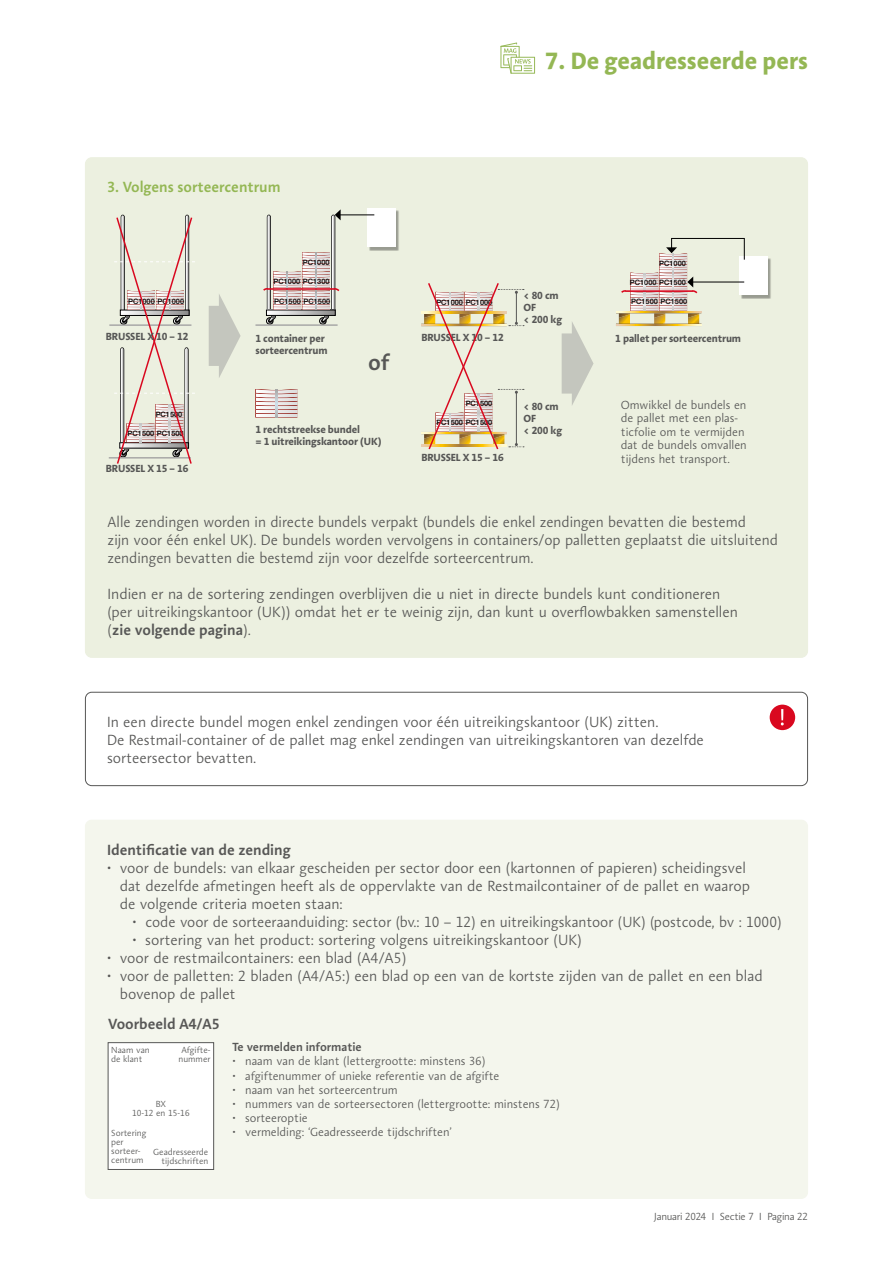
<style>
.page{position:relative;width:893px;height:1263px;background:#fff}
.page>*{position:absolute;margin:0;border:0;box-sizing:border-box;transform-origin:0 0}
.t1{font:700 24px "Aroma No 2 LT Pro";color:#94b754}
.t2{font:600 22.5px "Aroma No 2 LT Pro";color:#575756}
.t3{font:300 15px/18px "Aroma No 2 LT Pro";color:#575756}
.t4{font:600 15px "Aroma No 2 LT Pro";color:#575756}
.t5{font:600 15px "Aroma No 2 LT Pro";color:#94b754}
.t6{font:300 12px/13.5px "Aroma No 2 LT Pro";color:#575756}
.t7{font:600 12px "Aroma No 2 LT Pro";color:#575756}
.t8{font:700 10.5px/12px "Aroma No 2 LT Pro";letter-spacing:-.01em;color:#575756}
.t9{font:300 10.5px "Aroma No 2 LT Pro";letter-spacing:-.025em;color:#575756}
.t10{font:300 9px/9px "Aroma No 2 LT Pro";color:#575756}
.t11{font:500 7.35px "Helvetica Neue LT Std";color:#000}
.s1{font-weight:600}
</style>
<div class="page">
<svg style="left:500px;top:43px;width:35px;height:31px"></svg>
<div style="left:85px;top:692px;width:723px;height:94px;border:1px solid #575756;border-radius:6px"></div>
<div style="left:770px;top:705px;width:25px;height:25px;background:#d9081f;border-radius:50%"></div>
<svg style="left:781px;top:709px;width:3px;height:16px"></svg>
<div style="left:85px;top:820px;width:722px;height:378px;background:#f4f6ed;border-radius:6px"></div>
<div style="left:108px;top:1042px;width:106px;height:128px;background:#fff;border:1px solid #575756"></div>
<div style="left:85px;top:158px;width:722px;height:499px;background:#ecf0e0;border-radius:6px"></div>
<svg style="left:209px;top:294px;width:32px;height:84px"></svg>
<svg style="left:562px;top:322px;width:32px;height:83px"></svg>
<div style="left:369px;top:210px;width:31px;height:41px;background:#000;opacity:.35"></div>
<div style="left:367px;top:208px;width:29px;height:39px;background:#fff"></div>
<hr style="left:340px;top:214px;width:34px;height:1px;background:#000">
<hr style="left:255px;top:324px;width:83px;height:2px;background:#a8a8a7">
<svg style="left:255px;top:389px;width:42px;height:28px"></svg>
<div style="left:741px;top:258px;width:31px;height:40px;background:#000;opacity:.35"></div>
<div style="left:739px;top:256px;width:29px;height:39px;background:#fff"></div>
<hr style="left:692px;top:282px;width:52px;height:1px;background:#000">
<svg style="left:744px;top:239px;width:1px;height:21px"></svg>
<hr style="left:671px;top:238px;width:74px;height:1px;background:#000">
<svg style="left:616px;top:324px;width:85px;height:1px"></svg>
<svg style="left:421px;top:283px;width:103px;height:167px"></svg>
<hr style="left:109px;top:457px;width:82px;height:2px;background:#a8a8a7">
<hr style="left:109px;top:324px;width:82px;height:2px;background:#a8a8a7">
<svg style="left:114px;top:214px;width:81px;height:250px"></svg>
<svg style="left:263px;top:209px;width:78px;height:116px"></svg>
<svg style="left:616px;top:238px;width:85px;height:86px"></svg>
<p class="t5" style="left:107px;top:177px;width:175px">3. Volgens sorteercentrum</p>
<h1 class="t1" style="left:545px;top:45px;width:264px">7. De geadresseerde pers</h1>
<p class="t11" style="left:128px;top:297px;width:58px">PC1000 PC1000</p>
<p class="t8" style="left:106px;top:330px;width:84px">BRUSSEL X 10 – 12</p>
<p class="t11" style="left:156px;top:410px;width:28px">PC1500</p>
<p class="t11" style="left:128px;top:429px;width:58px">PC1500 PC1500</p>
<p class="t8" style="left:106px;top:462px;width:84px">BRUSSEL X 15 – 16</p>
<p class="t11" style="left:303px;top:258px;width:28px">PC1000</p>
<p class="t11" style="left:274px;top:297px;width:58px">PC1500 PC1500</p>
<p class="t11" style="left:659px;top:259px;width:28px">PC1000</p>
<p class="t11" style="left:274px;top:277px;width:58px">PC1000 PC1300</p>
<p class="t11" style="left:630px;top:278px;width:58px">PC1000 PC1500</p>
<p class="t8" style="left:523px;top:289px;width:40px">&lt; 80 cm<br>OF<br>&lt; 200 kg</p>
<p class="t11" style="left:436px;top:298px;width:58px">PC1000 PC1000</p>
<p class="t11" style="left:631px;top:297px;width:58px">PC1500 PC1500</p>
<p class="t8" style="left:421px;top:331px;width:84px">BRUSSEL X 10 – 12</p>
<p class="t8" style="left:255px;top:332px;width:73px">1 container per sorteercentrum</p>
<p class="t8" style="left:615px;top:332px;width:127px">1 pallet per sorteercentrum</p>
<h2 class="t2" style="left:368px;top:348px;width:23px">of</h2>
<p class="t8" style="left:255px;top:423px;width:127px">1 rechtstreekse bundel<br>= 1 uitreikingskantoor (UK)</p>
<p class="t11" style="left:466px;top:399px;width:28px">PC1500</p>
<p class="t11" style="left:436px;top:418px;width:58px">PC1500 PC1500</p>
<p class="t8" style="left:421px;top:451px;width:84px">BRUSSEL X 15 – 16</p>
<p class="t8" style="left:523px;top:400px;width:40px">&lt; 80 cm<br>OF<br>&lt; 200 kg</p>
<p class="t6" style="left:621px;top:398px;width:127px">Omwikkel de bundels en de pallet met een plas&shy;ticfolie om te vermijden dat de bundels omvallen tijdens het transport.</p>
<p class="t3" style="left:108px;top:513px;width:672px">Alle zendingen worden in directe bundels verpakt (bundels die enkel zendingen bevatten die bestemd<br>zijn voor één enkel UK). De bundels worden vervolgens in containers/op palletten geplaatst die uitsluitend zendingen bevatten die bestemd zijn voor dezelfde sorteercentrum.</p>
<p class="t3" style="left:108px;top:585px;width:632px">Indien er na de sortering zendingen overblijven die u niet in directe bundels kunt conditioneren (per uitreikingskantoor (UK)) omdat het er te weinig zijn, dan kunt u overflowbakken samenstellen (<span class="s1">zie volgende pagina</span>).</p>
<p class="t3" style="left:107px;top:712px;width:598px">In een directe bundel mogen enkel zendingen voor één uitreikingskantoor (UK) zitten.<br>De Restmail-container of de pallet mag enkel zendingen van uitreikingskantoren van dezelfde sorteersector bevatten.</p>
<p class="t4" style="left:107px;top:840px;width:185px">Identificatie van de zending</p>
<p class="t3" style="left:120px;top:858px;width:632px;text-indent:-13px">• voor de bundels: van elkaar gescheiden per sector door een (kartonnen of papieren) scheidingsvel dat dezelfde afmetingen heeft als de oppervlakte van de Restmailcontainer of de pallet en waarop de volgende criteria moeten staan:</p>
<p class="t3" style="left:133px;top:912px;width:650px">• code voor de sorteeraanduiding: sector (bv.: 10 – 12) en uitreikingskantoor (UK) (postcode, bv : 1000)</p>
<p class="t3" style="left:133px;top:930px;width:451px">• sortering van het product: sortering volgens uitreikingskantoor (UK)</p>
<p class="t3" style="left:107px;top:948px;width:301px">• voor de restmailcontainers: een blad (A4/A5)</p>
<p class="t3" style="left:120px;top:966px;width:644px;text-indent:-13px">• voor de palletten: 2 bladen (A4/A5:) een blad op een van de kortste zijden van de pallet en een blad bovenop de pallet</p>
<p class="t7" style="left:232px;top:1039px;width:131px">Te vermelden informatie</p>
<p class="t6" style="left:232px;top:1054px;width:254px">• naam van de klant (lettergrootte: minstens 36)</p>
<p class="t6" style="left:232px;top:1068px;width:269px">• afgiftenummer of unieke referentie van de afgifte</p>
<p class="t6" style="left:232px;top:1083px;width:167px">• naam van het sorteercentrum</p>
<p class="t6" style="left:232px;top:1097px;width:329px">• nummers van de sorteersectoren (lettergrootte: minstens 72)</p>
<p class="t6" style="left:232px;top:1111px;width:77px">• sorteeroptie</p>
<p class="t6" style="left:232px;top:1125px;width:221px">• vermelding: ‘Geadresseerde tijdschriften’</p>
<p class="t4" style="left:108px;top:1014px;width:113px">Voorbeeld A4/A5</p>
<p class="t10" style="left:111px;top:1046px;width:40px">Naam van de klant</p>
<p class="t10" style="left:178px;top:1046px;width:33px;text-align:center">Afgifte&shy;nummer</p>
<p class="t10" style="left:132px;top:1099px;width:59px;text-align:center">BX<br>10-12 en 15-16</p>
<p class="t10" style="left:153px;top:1147px;width:57px;text-align:right">Geadresseerde tijdschriften</p>
<p class="t10" style="left:111px;top:1129px;width:37px">Sortering per sorteer&shy;centrum</p>
<p class="t9" style="left:654px;top:1210px;width:155px">Januari 2024 I Sectie 7 I Pagina 22</p>
</div>
